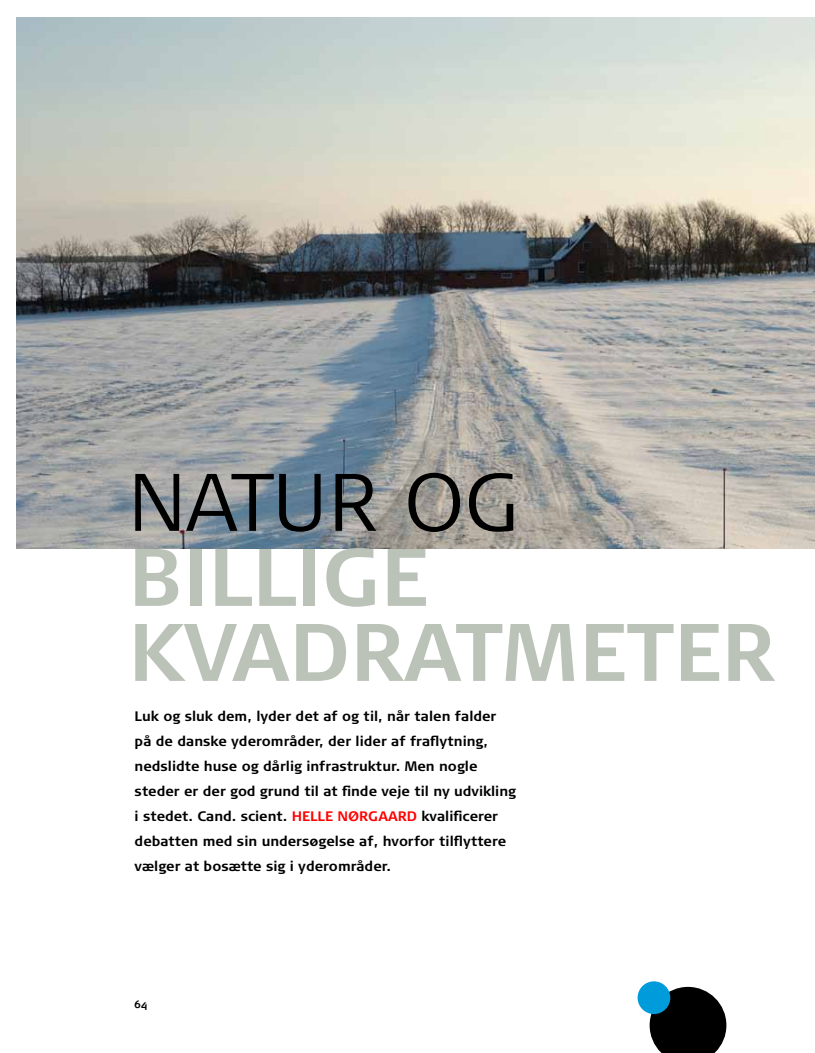
<style>
.page{position:relative;width:815px;height:1053px;background:#fff}
.page>*{position:absolute;margin:0;border:0;box-sizing:border-box;transform-origin:0 0}
.t1{font:700 81.25px/75px "Signa Normal";color:#bbc3b8}
.t2{font:300 81.25px "Signa Normal";color:#000}
.t3{font:700 13.75px/25px "Signa Normal";color:#000}
.t4{font:700 10.62px "Signa Normal";color:#000}
.s1{color:#f00}
</style>
<div class="page">
<img style="left:17px;top:18px;width:798px;height:530px">
<svg style="left:650px;top:986px;width:76px;height:66px;background:#1f2020"></svg>
<div style="left:638px;top:981px;width:32px;height:32px;background:#009bda;border-radius:50%"></div>
<h1 class="t2" style="left:128px;top:456px;width:391px">NATUR OG</h1>
<h1 class="t1" style="left:128px;top:539px;width:651px">billige kvadratmeter</h1>
<p class="t3" style="left:135px;top:703px;width:383px">Luk og sluk dem, lyder det af og til, når talen falder på de danske yderområder, der lider af fraflytning, nedslidte huse og dårlig infrastruktur. Men nogle steder er der god grund til at finde veje til ny udvikling i stedet. Cand. scient. <span class="s1">Helle N ørgaard</span> kvalificerer debatten med sin undersøgelse af, hvorfor tilflyttere vælger at bosætte sig i yderområder.</p>
<p class="t4" style="left:135px;top:998px;width:14px">64</p>
</div>
